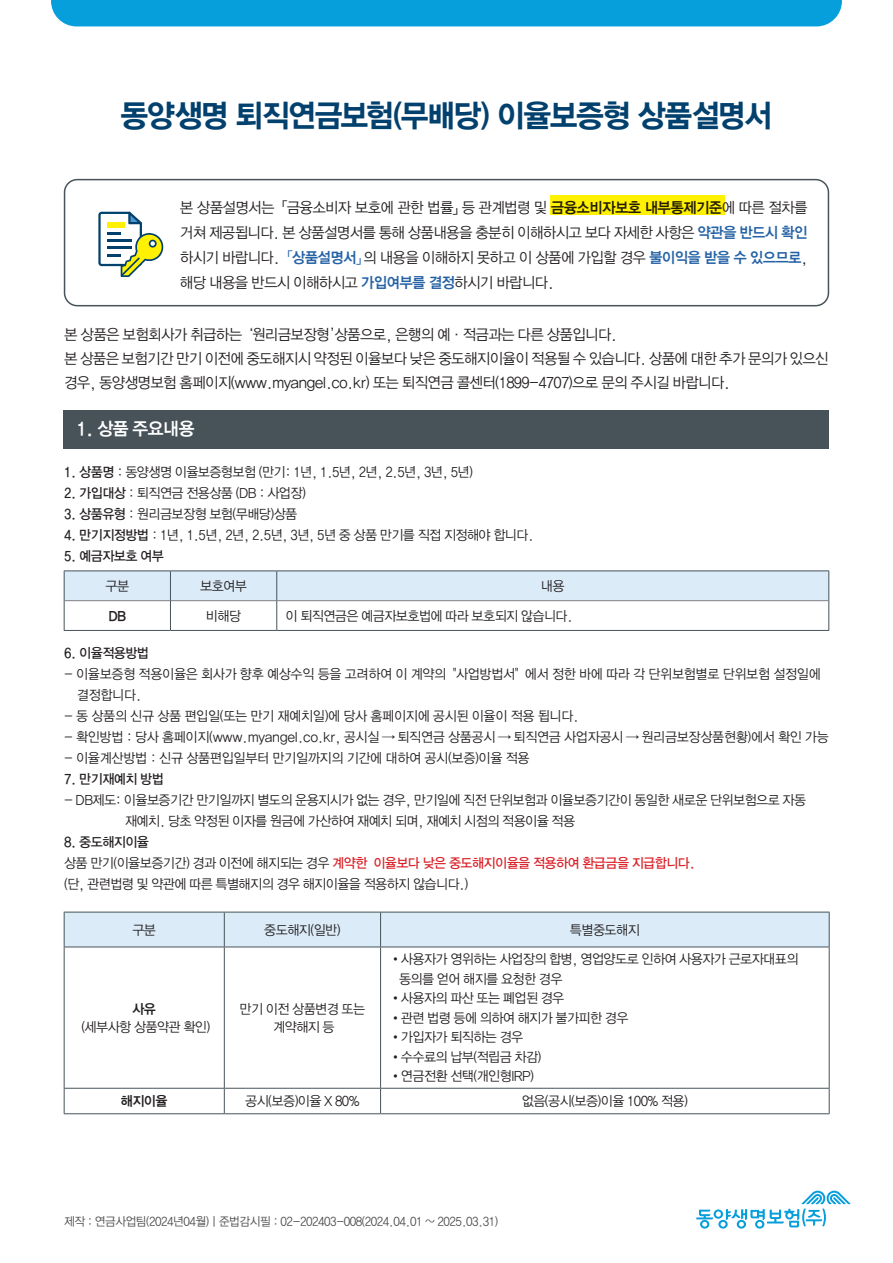
<style>
.page{position:relative;width:893px;height:1263px;background:#fff}
.page>*{position:absolute;margin:0;border:0;box-sizing:border-box;transform-origin:0 0}
.t1{font:31.5px "YGO155";letter-spacing:-.115em;color:#02406e;scale:.95 1}
.t2{font:18px "YGO145";letter-spacing:-.1em;color:#fff;scale:.95 1}
.t3{font:15px/24.9px "YGO125";letter-spacing:-.1em;color:#231f20;scale:.95 1}
.t4{font:13.5px/21px "YGO125";letter-spacing:-.1em;color:#231f20;scale:.95 1}
.t5{font:13.5px/21px "YGO125";letter-spacing:-.08em;color:#231f20;scale:.95 1}
.t6{font:13.5px/21px "YGO135";letter-spacing:-.1em;color:#da2128;scale:.95 1}
.t7{font:13.5px "YGO135";letter-spacing:-.1em;color:#231f20;scale:.95 1}
.t8{font:13.5px "YGO145";letter-spacing:-.1em;color:#231f20;scale:.95 1}
.t9{font:12px "YGO125";letter-spacing:-.1em;color:#4b4c4d;scale:.95 1}
.s1{font-family:"YGO145"}
.s2{font-family:"YGO145";color:#2562a5}
.s3{font-family:"YGO135"}
.s4{color:#231f20}
.s5{font-family:"YGO125";color:#231f20}
</style>
<div class="page">
<svg style="left:696px;top:1190px;width:154px;height:38px"></svg>
<div style="left:51px;top:0;width:791px;height:26px;background:#069edb"></div>
<div style="left:64px;top:410px;width:765px;height:38px;background:#475359"></div>
<hr style="left:64px;top:570px;width:106px;height:1px;background:#475359">
<hr style="left:170px;top:570px;width:107px;height:1px;background:#475359">
<hr style="left:277px;top:570px;width:552px;height:1px;background:#475359">
<hr style="left:64px;top:630px;width:106px;height:1px;background:#475359">
<hr style="left:170px;top:630px;width:107px;height:1px;background:#475359">
<svg style="left:64px;top:571px;width:765px;height:59px"></svg>
<hr style="left:277px;top:630px;width:552px;height:1px;background:#475359">
<svg style="left:64px;top:912px;width:766px;height:202px"></svg>
<hr style="left:381px;top:1113px;width:449px;height:1px;background:#475359">
<div style="left:64px;top:179px;width:765px;height:127px;border:2px solid #475359;border-radius:13px"></div>
<svg style="left:98px;top:212px;width:66px;height:65px"></svg>
<div style="left:550px;top:196px;width:174px;height:19px;background:#fff101"></div>
<h1 class="t1" style="left:119px;top:98px;width:690px">동양생명 퇴직연금보험(무배당) 이율보증형 상품설명서</h1>
<p class="t3" style="left:180px;top:196px;width:663px;text-align:justify">본 상품설명서는「금융소비자 보호에 관한 법률」등 관계법령 및 <span class="s1">금융소비자보호 내부통제기준</span>에 따른 절차를 거쳐 제공됩니다. 본 상품설명서를 통해 상품내용을 충분히 이해하시고 보다 자세한 사항은 <span class="s2">약관을 반드시 확인 </span>하시기 바랍니다.<span class="s2">「상품설명서」</span>의 내용을 이해하지 못하고 이 상품에 가입할 경우 <span class="s2">불이익을 받을 수 있으므로</span>, 해당 내용을 반드시 이해하시고 <span class="s2">가입여부를 결정</span>하시기 바랍니다.</p>
<p class="t3" style="left:64px;top:324px;width:807px;line-height:24px">본 상품은 보험회사가 취급하는‘원리금보장형’상품으로, 은행의 예·적금과는 다른 상품입니다.<br>본 상품은 보험기간 만기 이전에 중도해지시 약정된 이율보다 낮은 중도해지이율이 적용될 수 있습니다. 상품에 대한 추가 문의가 있으신 경우, 동양생명보험 홈페이지(www.myangel.co.kr) 또는 퇴직연금 콜센터(1899-4707)으로 문의 주시길 바랍니다.</p>
<h2 class="t2" style="left:77px;top:420px;width:126px">1. 상품 주요내용</h2>
<p class="t4" style="left:64px;top:463px;width:433px"><span class="s3">1. 상품명</span> : 동양생명 이율보증형보험 (만기: 1년, 1.5년, 2년, 2.5년, 3년, 5년)</p>
<p class="t4" style="left:64px;top:484px;width:257px"><span class="s3">2. 가입대상</span> : 퇴직연금 전용상품 (DB : 사업장)</p>
<p class="t4" style="left:64px;top:505px;width:248px"><span class="s3">3. 상품유형</span> : 원리금보장형 보험(무배당)상품</p>
<p class="t4" style="left:64px;top:526px;width:497px"><span class="s3">4. 만기지정방법</span> : 1년, 1.5년, 2년, 2.5년, 3년, 5년 중 상품 만기를 직접 지정해야 합니다.</p>
<p class="t7" style="left:64px;top:549px;width:107px">5. 예금자보호 여부</p>
<p class="t4" style="left:105px;top:576px;width:27px">구분</p>
<p class="t4" style="left:200px;top:576px;width:51px">보호여부</p>
<p class="t4" style="left:541px;top:576px;width:27px">내용</p>
<p class="t8" style="left:108px;top:608px;width:21px">DB</p>
<p class="t4" style="left:206px;top:606px;width:39px">비해당</p>
<p class="t4" style="left:285px;top:606px;width:305px">이 퇴직연금은 예금자보호법에 따라 보호되지 않습니다.</p>
<p class="t7" style="left:64px;top:646px;width:92px">6. 이율적용방법</p>
<p class="t5" style="left:77px;top:665px;width:785px;text-indent:-13px">- 이율보증형 적용이율은 회사가 향후 예상수익 등을 고려하여 이 계약의 "사업방법서" 에서 정한 바에 따라 각 단위보험별로 단위보험 설정일에 결정합니다.</p>
<p class="t5" style="left:64px;top:707px;width:544px">- 동 상품의 신규 상품 편입일(또는 만기 재예치일)에 당사 홈페이지에 공시된 이율이 적용 됩니다.</p>
<p class="t5" style="left:64px;top:728px;width:807px">- 확인방법 : 당사 홈페이지(www.myangel.co.kr, 공시실 → 퇴직연금 상품공시 → 퇴직연금 사업자공시 → 원리금보장상품현황)에서 확인 가능</p>
<p class="t5" style="left:64px;top:749px;width:492px">- 이율계산방법 : 신규 상품편입일부터 만기일까지의 기간에 대하여 공시(보증)이율 적용</p>
<p class="t7" style="left:64px;top:772px;width:107px">7. 만기재예치 방법</p>
<p class="t4" style="left:125px;top:791px;width:719px;text-indent:-61px">- DB제도: 이율보증기간 만기일까지 별도의 운용지시가 없는 경우, 만기일에 직전 단위보험과 이율보증기간이 동일한 새로운 단위보험으로 자동 재예치. 당초 약정된 이자를 원금에 가산하여 재예치 되며, 재예치 시점의 적용이율 적용</p>
<p class="t6" style="left:64px;top:832px;width:666px"><span class="s4">8. 중도해지이율<br></span><span class="s5">상품 만기(이율보증기간) 경과 이전에 해지되는 경우</span> 계약한 이율보다 낮은 중도해지이율을 적용하여 환급금을 지급합니다.</p>
<p class="t4" style="left:64px;top:875px;width:428px">(단, 관련법령 및 약관에 따른 특별해지의 경우 해지이율을 적용하지 않습니다.)</p>
<p class="t4" style="left:132px;top:920px;width:27px">구분</p>
<p class="t4" style="left:264px;top:920px;width:83px">중도해지(일반)</p>
<p class="t4" style="left:570px;top:920px;width:76px">특별중도해지</p>
<p class="t8" style="left:132px;top:1001px;width:27px">사유</p>
<p class="t4" style="left:81px;top:1017px;width:138px">(세부사항 상품약관 확인)</p>
<p class="t4" style="left:239px;top:1001px;width:134px;line-height:18px;text-align:center">만기 이전 상품변경 또는 계약해지 등</p>
<p class="t4" style="left:399px;top:950px;width:423px;line-height:19.5px;text-indent:-10px">•사용자가 영위하는 사업장의 합병, 영업양도로 인하여 사용자가 근로자대표의 동의를 얻어 해지를 요청한 경우</p>
<p class="t4" style="left:389px;top:989px;width:186px">•사용자의 파산 또는 폐업된 경우</p>
<p class="t4" style="left:389px;top:1008px;width:254px">•관련 법령 등에 의하여 해지가 불가피한 경우</p>
<p class="t4" style="left:389px;top:1028px;width:143px">•가입자가 퇴직하는 경우</p>
<p class="t4" style="left:389px;top:1047px;width:162px">•수수료의 납부(적립금 차감)</p>
<p class="t4" style="left:389px;top:1067px;width:154px">•연금전환 선택(개인형IRP)</p>
<p class="t8" style="left:120px;top:1094px;width:51px">해지이율</p>
<p class="t4" style="left:245px;top:1091px;width:123px">공시(보증)이율 X 80%</p>
<p class="t4" style="left:521px;top:1091px;width:177px">없음(공시(보증)이율 100% 적용)</p>
<p class="t9" style="left:64px;top:1215px;width:459px">제작 : 연금사업팀(2024년04월)ㅣ준법감시필 : 02-202403-008(2024.04.01 ~ 2025.03.31)</p>
</div>
